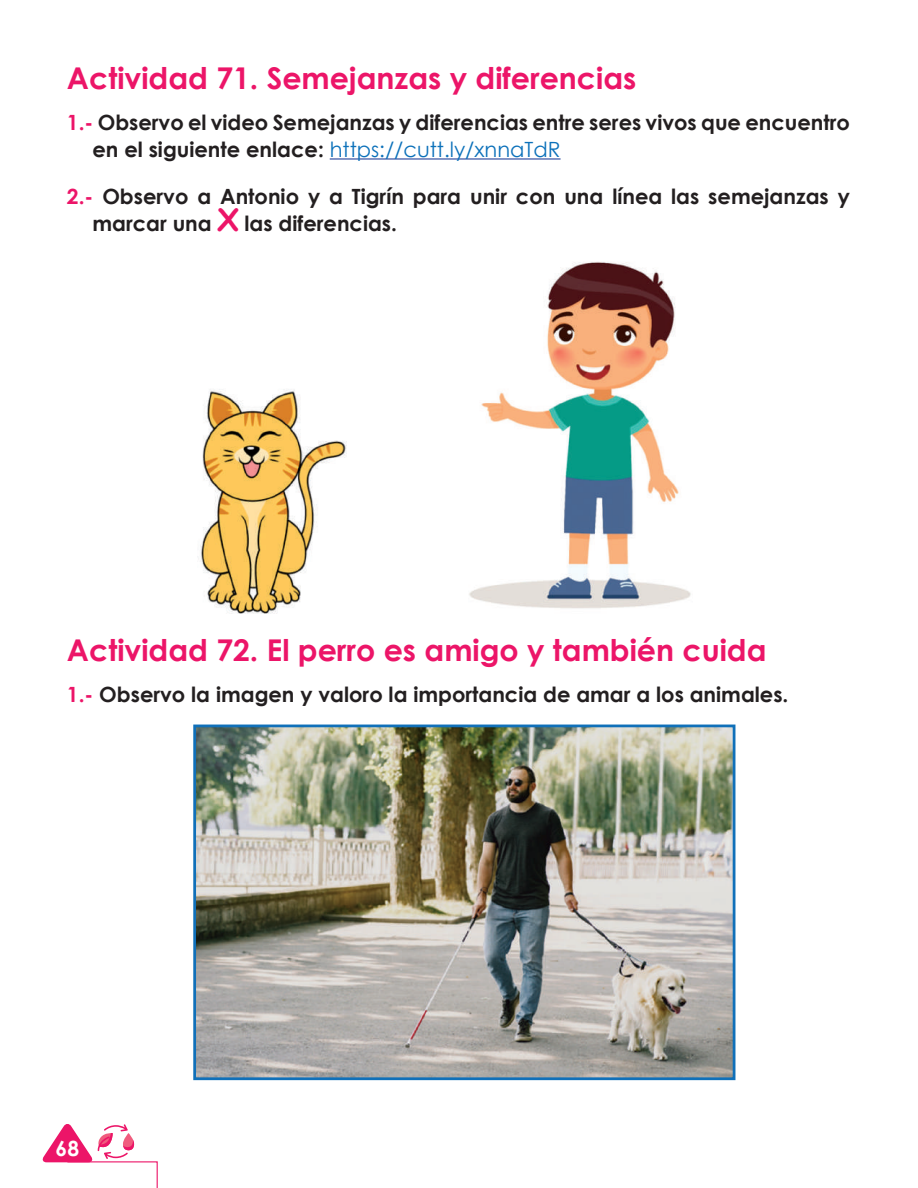
<style>
.page{position:relative;width:918px;height:1188px;background:#fff}
.page>*{position:absolute;margin:0;border:0;box-sizing:border-box;transform-origin:0 0}
.t1{font:700 30px "Century Gothic";color:#ec1568}
.t2{font:700 21px/27px "Century Gothic";color:#231f20}
.t3{font:700 21px "Century Gothic";color:#fff}
.s1{color:#ec1568}
.s2{font-weight:400;color:#0c71ba}
.s3{font-family:"Comic Sans MS";font-size:30px;color:#ec1568}
</style>
<div class="page">
<svg style="left:42px;top:1124px;width:116px;height:64px"></svg>
<hr style="left:330px;top:158px;width:231px;height:2px;background:#3853a3">
<img style="left:200px;top:262px;width:491px;height:352px">
<img style="left:197px;top:729px;width:534px;height:347px">
<div style="left:193px;top:725px;width:542px;height:355px;border:3px solid #1070b9"></div>
<h1 class="t1" style="left:67px;top:60px;width:571px">Actividad 71. Semejanzas y diferencias</h1>
<p class="t2" style="left:92px;top:108px;width:759px;text-indent:-26px"><span class="s1">1.-</span> Observo el video Semejanzas y diferencias entre seres vivos que encuentro en el siguiente enlace: <span class="s2">https://cutt.ly/xnnaTdR</span></p>
<p class="t2" style="left:92px;top:183px;width:759px;text-indent:-26px"><span class="s1">2.-</span> Observo a Antonio y a Tigrín para unir con una línea las semejanzas y marcar una <span class="s3">X</span> las diferencias.</p>
<h1 class="t1" style="left:67px;top:632px;width:701px">Actividad 72. El perro es amigo y también cuida</h1>
<p class="t2" style="left:67px;top:680px;width:723px"><span class="s1">1.-</span> Observo la imagen y valoro la importancia de amar a los animales.</p>
<p class="t3" style="left:56px;top:1135px;width:25px">68</p>
</div>
